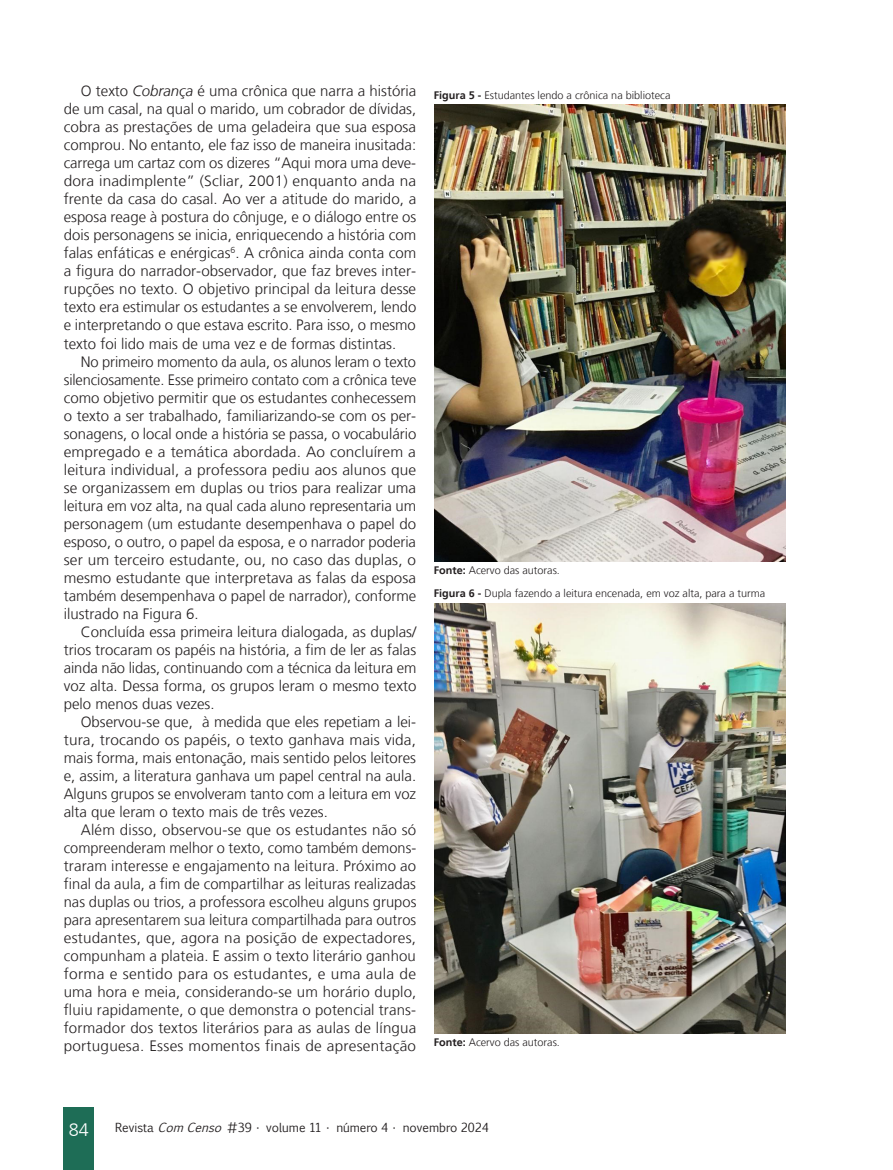
<style>
.page{position:relative;width:893px;height:1170px;background:#fff}
.page>*{position:absolute;margin:0;border:0;box-sizing:border-box;transform-origin:0 0}
.t1{font:300 18px "Frutiger LT";color:#fff}
.Miolo__10{font:300 15px/18px "Frutiger LT";color:#231f20;text-align:justify}
.t2{font:12px "Euphemia CAS";color:#231f20}
.Legendas{font:300 10.8px "Frutiger LT";color:#231f20}
.s1{font-style:italic}
.s2{font-weight:700}
</style>
<div class="page">
<div style="left:64px;top:1107px;width:30px;height:62px;background:#1e6d56"></div>
<img style="left:434px;top:104px;width:352px;height:457px">
<img style="left:434px;top:603px;width:352px;height:430px">
<p class="Miolo__10" style="left:64px;top:82px;width:354px;text-indent:17px">O texto <span class="s1">Cobrança</span> é uma crônica que narra a história de um casal, na qual o marido, um cobrador de dívidas, cobra as prestações de uma geladeira que sua esposa comprou. No entanto, ele faz isso de maneira inusitada: carrega um cartaz com os dizeres “Aqui mora uma deve&shy;dora inadimplente” (Scliar, 2001) enquanto anda na frente da casa do casal. Ao ver a atitude do marido, a esposa reage à postura do cônjuge, e o diálogo entre os dois personagens se inicia, enriquecendo a história com falas enfáticas e enérgicas<sup>6</sup>. A crônica ainda conta com a figura do narrador-observador, que faz breves inter&shy;rupções no texto. O objetivo principal da leitura desse texto era estimular os estudantes a se envolverem, lendo e interpretando o que estava escrito. Para isso, o mesmo texto foi lido mais de uma vez e de formas distintas.</p>
<p class="Miolo__10" style="left:64px;top:352px;width:354px;text-indent:17px">No primeiro momento da aula, os alunos leram o texto silenciosamente. Esse primeiro contato com a crônica teve como objetivo permitir que os estudantes conhecessem o texto a ser trabalhado, familiarizando-se com os per&shy;sonagens, o local onde a história se passa, o vocabulário empregado e a temática abordada. Ao concluírem a leitura individual, a professora pediu aos alunos que se organizassem em duplas ou trios para realizar uma leitura em voz alta, na qual cada aluno representaria um personagem (um estudante desempenhava o papel do esposo, o outro, o papel da esposa, e o narrador poderia ser um terceiro estudante, ou, no caso das duplas, o mesmo estudante que interpretava as falas da esposa também desempenhava o papel de narrador), conforme ilustrado na Figura 6.</p>
<p class="Miolo__10" style="left:64px;top:622px;width:354px;text-indent:17px">Concluída essa primeira leitura dialogada, as duplas/ trios trocaram os papéis na história, a fim de ler as falas ainda não lidas, continuando com a técnica da leitura em voz alta. Dessa forma, os grupos leram o mesmo texto pelo menos duas vezes.</p>
<p class="Miolo__10" style="left:64px;top:712px;width:354px;text-indent:17px">Observou-se que, à medida que eles repetiam a lei&shy;tura, trocando os papéis, o texto ganhava mais vida, mais forma, mais entonação, mais sentido pelos leitores e, assim, a literatura ganhava um papel central na aula.<br>Alguns grupos se envolveram tanto com a leitura em voz alta que leram o texto mais de três vezes.</p>
<p class="Miolo__10" style="left:64px;top:820px;width:354px;text-indent:17px">Além disso, observou-se que os estudantes não só compreenderam melhor o texto, como também demons&shy;traram interesse e engajamento na leitura. Próximo ao final da aula, a fim de compartilhar as leituras realizadas nas duplas ou trios, a professora escolheu alguns grupos para apresentarem sua leitura compartilhada para outros estudantes, que, agora na posição de expectadores, compunham a plateia. E assim o texto literário ganhou forma e sentido para os estudantes, e uma aula de uma hora e meia, considerando-se um horário duplo, fluiu rapidamente, o que demonstra o potencial trans&shy;formador dos textos literários para as aulas de língua portuguesa. Esses momentos finais de apresentação</p>
<p class="Legendas" style="left:434px;top:89px;width:238px"><span class="s2">Figura 5 -</span> Estudantes lendo a crônica na biblioteca</p>
<p class="Legendas" style="left:434px;top:564px;width:128px"><span class="s2">Fonte:</span> Acervo das autoras.</p>
<p class="Legendas" style="left:434px;top:587px;width:333px"><span class="s2">Figura 6 -</span> Dupla fazendo a leitura encenada, em voz alta, para a turma</p>
<p class="Legendas" style="left:434px;top:1036px;width:128px"><span class="s2">Fonte:</span> Acervo das autoras.</p>
<p class="t1" style="left:69px;top:1119px;width:22px">84</p>
<p class="t2" style="left:115px;top:1119px;width:375px">Revista <span class="s1">ComCenso</span> #39 • volume 11 • número 4 • novembro 2024</p>
</div>
